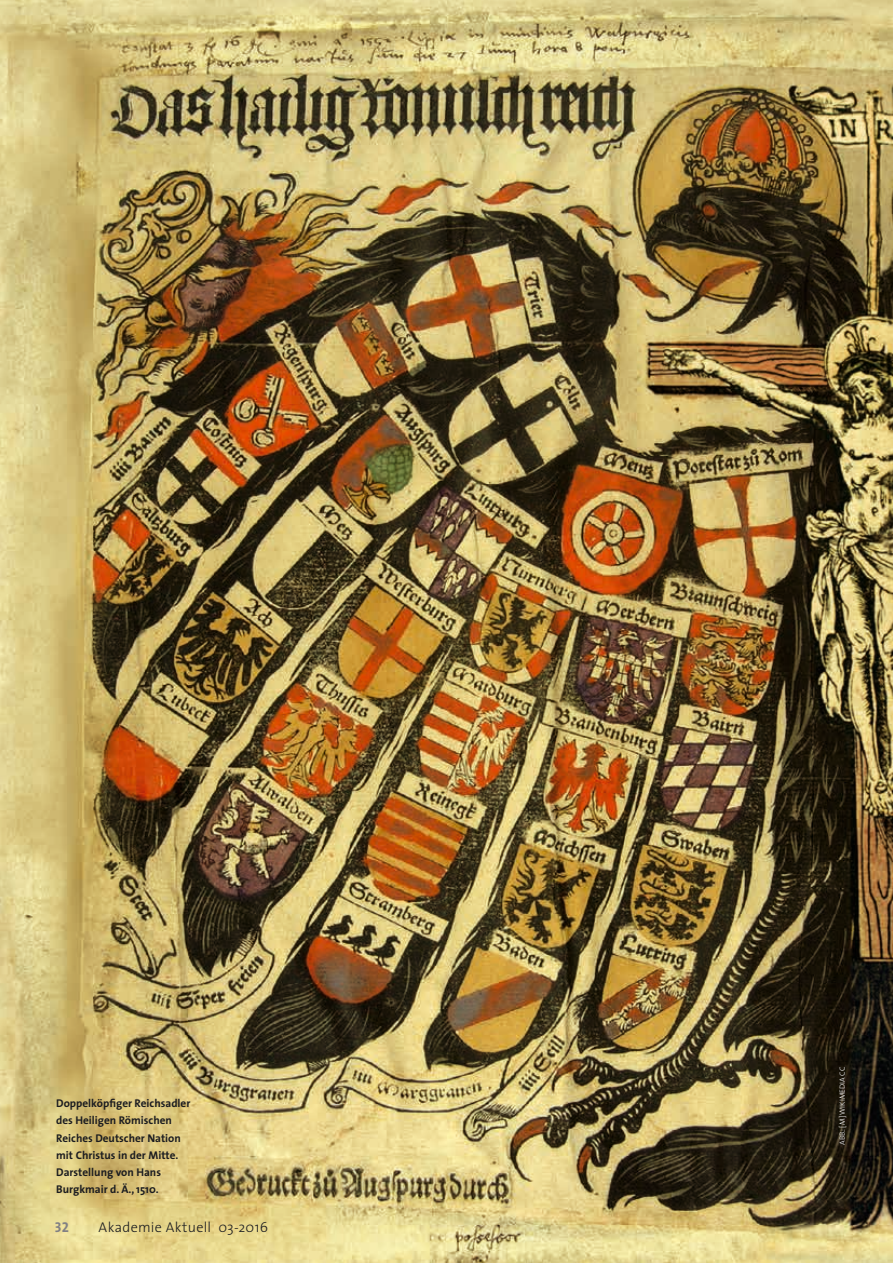
<style>
.page{position:relative;width:893px;height:1263px;background:#fff}
.page>*{position:absolute;margin:0;border:0;box-sizing:border-box;transform-origin:0 0}
.t1{font:300 14.25px "The Sans";letter-spacing:.02em;color:#1b1c20}
.t2{font:14.25px "The Sans Bold Caps";color:#818084}
.t3{font:700 11.25px/17.1px "The Sans";color:#1b1c20}
.t4{font:7.5px "The Sans Light Caps";color:#fff}
</style>
<div class="page">
<img style="left:0;top:0;width:893px;height:1263px">
<p class="t3" style="left:56px;top:1095px;width:136px">Doppelköpfiger Reichsadler des Heiligen Römischen<br>Reiches Deutscher Nation mit Christus in der Mitte.<br>Darstellung von Hans<br>Burgkmair d. Ä., 1510.</p>
<p class="t2" style="left:55px;top:1215px;width:15px">32</p>
<p class="t1" style="left:99px;top:1215px;width:171px">Akademie Aktuell 03-2016</p>
<p class="t4" style="left:836px;top:1145px;width:80px;rotate:-90deg">ABB.: [M] WIKIMEDIA CC</p>
</div>
